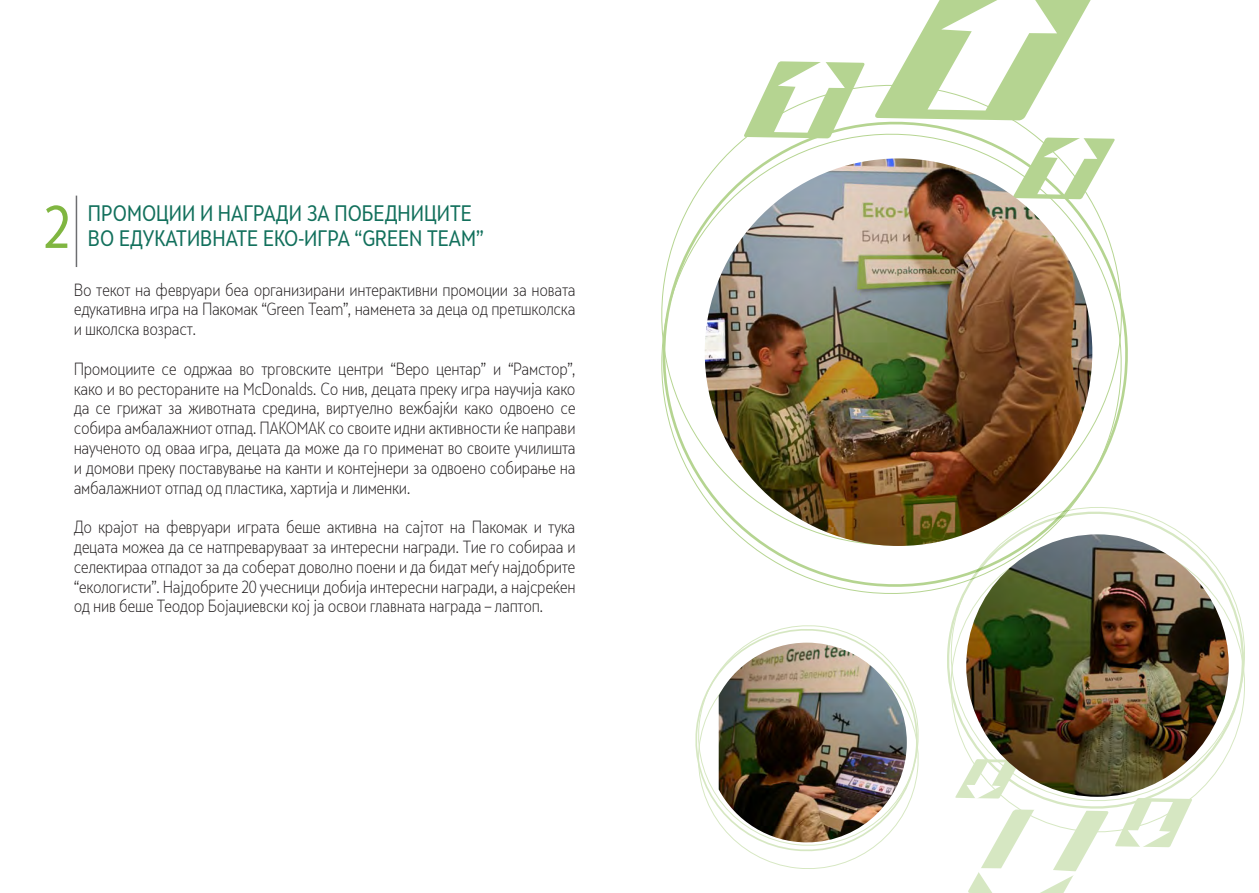
<style>
.page{position:relative;width:1259px;height:893px;background:#fff}
.page>*{position:absolute;margin:0;border:0;box-sizing:border-box;transform-origin:0 0}
.t1{font:56.55px "Skola Sans Cn";color:#80b641}
.t2{font:21px "Skola Sans Cn";color:#12705c}
.t3{font:300 16.5px/19.8px "Skola Sans Cn";letter-spacing:-.02em;color:#231f20;text-align:justify}
</style>
<div class="page">
<svg style="left:773px;top:0;width:318px;height:73px"></svg>
<svg style="left:661px;top:73px;width:467px;height:484px"></svg>
<svg style="left:968px;top:840px;width:205px;height:53px"></svg>
<svg style="left:977px;top:499px;width:200px;height:31px"></svg>
<svg style="left:943px;top:530px;width:302px;height:310px"></svg>
<svg style="left:749px;top:625px;width:119px;height:18px"></svg>
<svg style="left:695px;top:673px;width:224px;height:196px"></svg>
<img style="left:966px;top:534px;width:262px;height:263px;border-radius:131px">
<img style="left:718px;top:643px;width:189px;height:199px">
<img style="left:705px;top:158px;width:387px;height:388px;border-radius:194px">
<hr style="left:76px;top:196px;width:1px;height:71px;background:#6d6e71">
<h1 class="t1" style="left:43px;top:193px;width:30px">2</h1>
<p class="t2" style="left:88px;top:201px;width:385px">ПРОМОЦИИ И НАГРАДИ ЗА ПОБЕДНИЦИТЕ</p>
<p class="t2" style="left:88px;top:226px;width:397px">ВО ЕДУКАТИВНАТЕ ЕКО-ИГРА “GREEN TEAM”</p>
<p class="t3" style="left:74px;top:279px;width:503px">Во текот на февруари беа организирани интерактивни промоции за новата едукативна игра на Пакомак “Green Team”, наменета за деца од претшколска и школска возраст.</p>
<p class="t3" style="left:74px;top:359px;width:503px">Промоциите се одржаа во трговските центри “Веро центар” и “Рамстор”, како и во рестораните на McDonalds. Со нив, децата преку игра научија како да се грижат за животната средина, виртуелно вежбајќи како одвоено се собира амбалажниот отпад. ПАКОМАК со своите идни активности ќе направи наученото од оваа игра, децата да може да го применат во своите училишта и домови преку поставување на канти и контејнери за одвоено собирање на амбалажниот отпад од пластика, хартија и лименки.</p>
<p class="t3" style="left:74px;top:517px;width:503px">До крајот на февруари играта беше активна на сајтот на Пакомак и тука децата можеа да се натпреваруваат за интересни награди. Тие го собираа и селектираа отпадот за да соберат доволно поени и да бидат меѓу најдобрите “екологисти”. Најдобрите 20 учесници добија интересни награди, а најсреќен од нив беше Теодор Бојаџиевски кој ја освои главната награда – лаптоп.</p>
</div>
